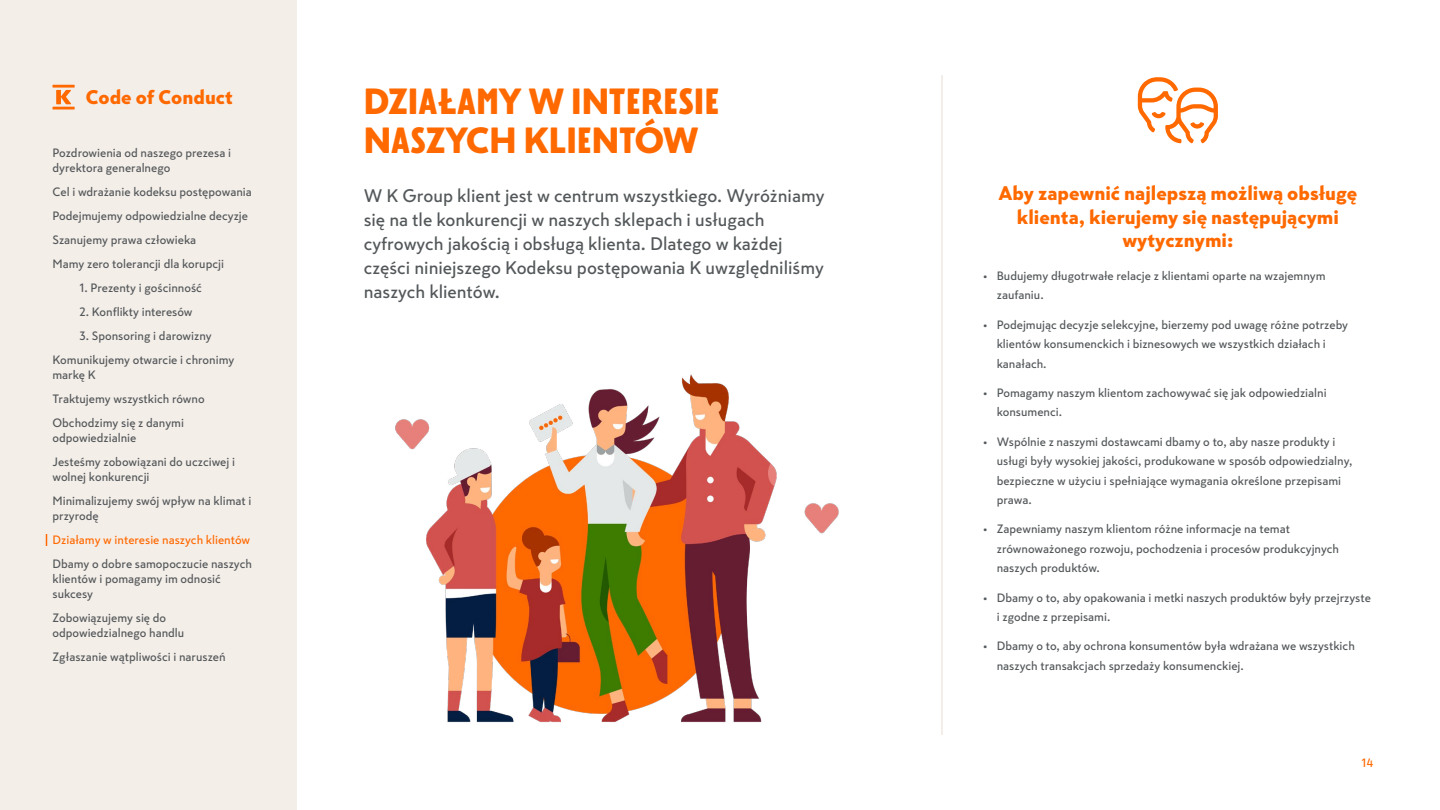
<style>
.page{position:relative;width:1440px;height:810px;background:#fff}
.page>*{position:absolute;margin:0;border:0;box-sizing:border-box;transform-origin:0 0}
.t1{font:900 36px/39px "Skatta Sans Headline";color:#ff6900}
.t2{font:900 19.5px/23.2px "Skatta Sans";color:#ff6900;text-align:center}
.t3{font:500 18px/24px "Skatta Sans";color:#54585a}
.t4{font:500 12px/19.5px "Skatta Sans";color:#54585a}
.t5{font:500 12px "Skatta Sans";color:#ff6900}
.s1{font-family:"Skatta Sans"}
</style>
<div class="page">
<img style="left:395px;top:374px;width:444px;height:349px">
<div style="left:0;top:0;width:296px;height:810px;background:#f4eee9"></div>
<svg style="left:52px;top:85px;width:23px;height:25px"></svg>
<svg style="left:46px;top:534px;width:1px;height:12px"></svg>
<hr style="left:942px;top:75px;width:1px;height:660px;background:#e8ded4">
<svg style="left:1138px;top:77px;width:80px;height:66px"></svg>
<h2 class="t2" style="left:86px;top:85px;width:149px">Code of Conduct</h2>
<p class="t4" style="left:52px;top:145px;width:180px;line-height:15px">Pozdrowienia od naszego prezesa i dyrektora generalnego</p>
<p class="t4" style="left:52px;top:180px;width:201px;line-height:24px">Cel i wdrażanie kodeksu postępowania Podejmujemy odpowiedzialne decyzje Szanujemy prawa człowieka<br>Mamy zero tolerancji dla korupcji</p>
<p class="t4" style="left:80px;top:278px;width:124px">1. Prezenty i gościnność</p>
<p class="t4" style="left:80px;top:302px;width:115px">2. Konflikty interesów</p>
<p class="t4" style="left:52px;top:324px;width:183px;line-height:24px;text-align:center">3. Sponsoring i darowizny<br>Komunikujemy otwarcie i chronimy</p>
<p class="t4" style="left:52px;top:363px;width:154px;line-height:24px">markę K<br>Traktujemy wszystkich równo<br>Obchodzimy się z danymi</p>
<p class="t4" style="left:52px;top:426px;width:184px;line-height:24px">odpowiedzialnie<br>Jesteśmy zobowiązani do uczciwej i</p>
<p class="t4" style="left:52px;top:465px;width:200px;line-height:24px">wolnej konkurencji<br>Minimalizujemy swój wpływ na klimat i</p>
<p class="t4" style="left:52px;top:506px;width:48px">przyrodę</p>
<p class="t5" style="left:52px;top:532px;width:199px">Działamy w interesie naszych klientów</p>
<p class="t4" style="left:52px;top:556px;width:201px;line-height:15px">Dbamy o dobre samopoczucie naszych klientów i pomagamy im odnosić sukcesy</p>
<p class="t4" style="left:52px;top:610px;width:133px;line-height:15px">Zobowiązujemy się do odpowiedzialnego handlu</p>
<p class="t4" style="left:52px;top:647px;width:175px">Zgłaszanie wątpliwości i naruszeń</p>
<h1 class="t1" style="left:364px;top:82px;width:357px">DZIA<span class="s1">Ł</span>AMY W INTERESIE<br>NASZYCH KLIENTÓW</h1>
<p class="t3" style="left:364px;top:183px;width:462px">W K Group klient jest w centrum wszystkiego. Wyróżniamy się na tle konkurencji w naszych sklepach i usługach cyfrowych jakością i obsługą klienta. Dlatego w każdej części niniejszego Kodeksu postępowania K uwzględniliśmy naszych klientów.</p>
<h2 class="t2" style="left:999px;top:181px;width:360px">Aby zapewnić najlepszą możliwą obsługę klienta, kierujemy się następującymi wytycznymi:</h2>
<p class="t4" style="left:997px;top:266px;width:330px;text-indent:-14px">• Budujemy długotrwałe relacje z klientami oparte na wzajemnym zaufaniu.</p>
<p class="t4" style="left:997px;top:314px;width:353px;text-indent:-14px">• Podejmując decyzje selekcyjne, bierzemy pod uwagę różne potrzeby klientów konsumenckich i biznesowych we wszystkich działach i kanałach.</p>
<p class="t4" style="left:997px;top:383px;width:331px;text-indent:-14px">• Pomagamy naszym klientom zachowywać się jak odpowiedzialni konsumenci.</p>
<p class="t4" style="left:997px;top:431px;width:357px;text-indent:-14px">• Wspólnie z naszymi dostawcami dbamy o to, aby nasze produkty i usługi były wysokiej jakości, produkowane w sposób odpowiedzialny, bezpieczne w użyciu i spełniające wymagania określone przepisami prawa.</p>
<p class="t4" style="left:997px;top:519px;width:344px;text-indent:-14px">• Zapewniamy naszym klientom różne informacje na temat zrównoważonego rozwoju, pochodzenia i procesów produkcyjnych naszych produktów.</p>
<p class="t4" style="left:997px;top:587px;width:376px;text-indent:-14px">• Dbamy o to, aby opakowania i metki naszych produktów były przejrzyste i zgodne z przepisami.</p>
<p class="t4" style="left:997px;top:636px;width:360px;text-indent:-14px">• Dbamy o to, aby ochrona konsumentów była wdrażana we wszystkich naszych transakcjach sprzedaży konsumenckiej.</p>
<p class="t5" style="left:1362px;top:755px;width:13px">14</p>
</div>
